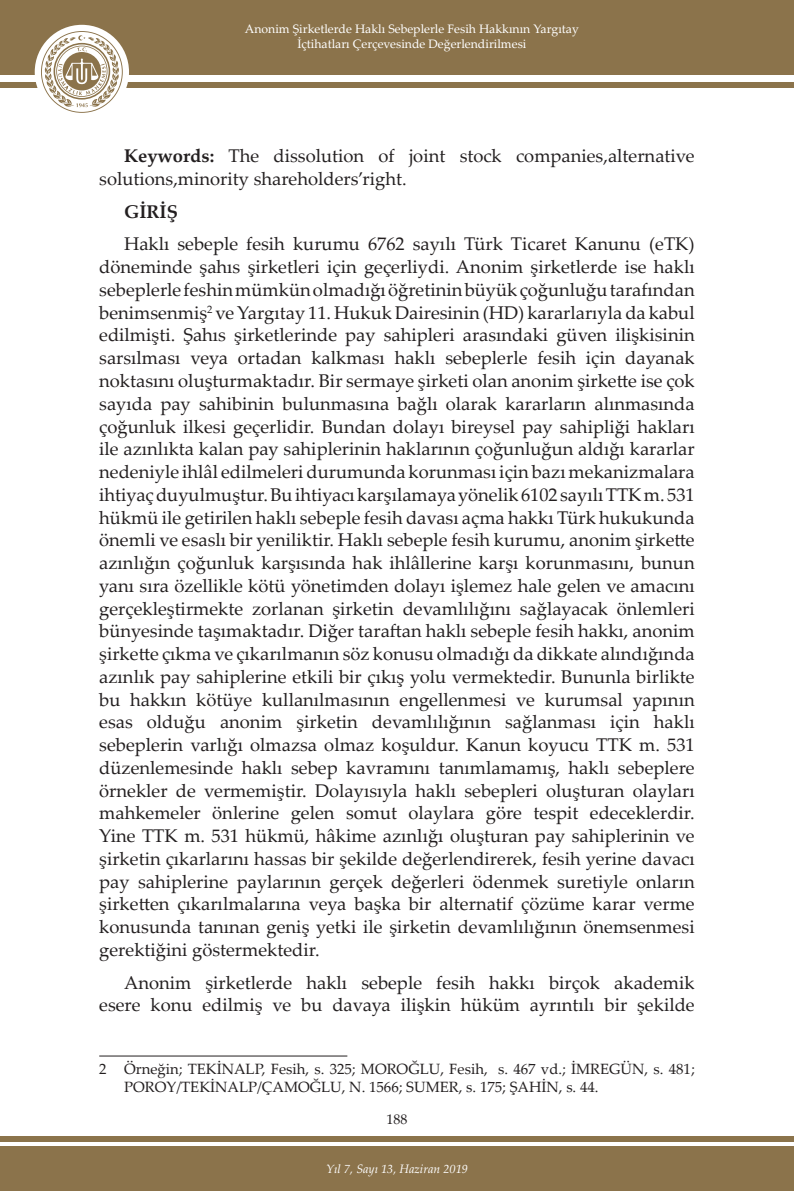
<style>
.page{position:relative;width:794px;height:1191px;background:#fff}
.page>*{position:absolute;margin:0;border:0;box-sizing:border-box;transform-origin:0 0}
.t1{font:18.38px/22.8px "Palatino Linotype";color:#231f20}
.t2{font:700 18.38px "Palatino Linotype";color:#231f20}
.t3{font:14.88px/17.8px "Palatino Linotype";color:#231f20}
.t4{font:14px "Palatino Linotype";color:#231f20}
.t5{font:12.25px/14.7px "Palatino Linotype";color:#fff;text-align:center}
.t6{font:italic 12.25px "Palatino Linotype";color:#fff}
.s1{font-weight:700}
</style>
<div class="page">
<div style="left:0;top:1136px;width:794px;height:5px;background:#8b734b"></div>
<div style="left:0;top:1146px;width:794px;height:45px;background:#8b734b"></div>
<div style="left:0;top:82px;width:794px;height:6px;background:#8b734b"></div>
<div style="left:0;top:0;width:794px;height:74px;background:#8b734b"></div>
<div style="left:35px;top:25px;width:94px;height:94px;background:#fff;border-radius:50%"></div>
<svg style="left:41px;top:31px;width:82px;height:82px"></svg>
<hr style="left:99px;top:1055px;width:248px;height:1px;background:#231f20">
<p class="t5" style="left:245px;top:21px;width:335px">Anonim Şirketlerde Haklı Sebeplerle Fesih Hakkının Yargıtay<br>İçtihatları Çerçevesinde Değerlendirilmesi</p>
<p class="t1" style="left:99px;top:144px;width:597px;text-indent:25px"><span class="s1">Keywords:</span> The dissolution of joint stock companies,alternative solutions,minority shareholders’right.</p>
<p class="t2" style="left:124px;top:198px;width:55px">GİRİŞ</p>
<p class="t1" style="left:99px;top:232px;width:597px;text-align:justify;text-indent:25px">Haklı sebeple fesih kurumu 6762 sayılı Türk Ticaret Kanunu (eTK) döneminde şahıs şirketleri için geçerliydi. Anonim şirketlerde ise haklı sebeplerle feshin mümkün olmadığı öğretinin büyük çoğunluğu tarafından benimsenmiş<sup>2</sup> ve Yargıtay 11. Hukuk Dairesinin (HD) kararlarıyla da kabul edilmişti. Şahıs şirketlerinde pay sahipleri arasındaki güven ilişkisinin sarsılması veya ortadan kalkması haklı sebeplerle fesih için dayanak noktasını oluşturmaktadır. Bir sermaye şirketi olan anonim şirkette ise çok sayıda pay sahibinin bulunmasına bağlı olarak kararların alınmasında çoğunluk ilkesi geçerlidir. Bundan dolayı bireysel pay sahipliği hakları ile azınlıkta kalan pay sahiplerinin haklarının çoğunluğun aldığı kararlar nedeniyle ihlâl edilmeleri durumunda korunması için bazı mekanizmalara ihtiyaç duyulmuştur. Bu ihtiyacı karşılamaya yönelik 6102 sayılı TTK m. 531 hükmü ile getirilen haklı sebeple fesih davası açma hakkı Türk hukukunda önemli ve esaslı bir yeniliktir. Haklı sebeple fesih kurumu, anonim şirkette azınlığın çoğunluk karşısında hak ihlâllerine karşı korunmasını, bunun yanı sıra özellikle kötü yönetimden dolayı işlemez hale gelen ve amacını gerçekleştirmekte zorlanan şirketin devamlılığını sağlayacak önlemleri bünyesinde taşımaktadır. Diğer taraftan haklı sebeple fesih hakkı, anonim şirkette çıkma ve çıkarılmanın söz konusu olmadığı da dikkate alındığında azınlık pay sahiplerine etkili bir çıkış yolu vermektedir. Bununla birlikte bu hakkın kötüye kullanılmasının engellenmesi ve kurumsal yapının esas olduğu anonim şirketin devamlılığının sağlanması için haklı sebeplerin varlığı olmazsa olmaz koşuldur. Kanun koyucu TTK m. 531 düzenlemesinde haklı sebep kavramını tanımlamamış, haklı sebeplere örnekler de vermemiştir. Dolayısıyla haklı sebepleri oluşturan olayları mahkemeler önlerine gelen somut olaylara göre tespit edeceklerdir.<br>Yine TTK m. 531 hükmü, hâkime azınlığı oluşturan pay sahiplerinin ve şirketin çıkarlarını hassas bir şekilde değerlendirerek, fesih yerine davacı pay sahiplerine paylarının gerçek değerleri ödenmek suretiyle onların şirketten çıkarılmalarına veya başka bir alternatif çözüme karar verme konusunda tanınan geniş yetki ile şirketin devamlılığının önemsenmesi gerektiğini göstermektedir.</p>
<p class="t1" style="left:99px;top:970px;width:597px;text-align:right">Anonim şirketlerde haklı sebeple fesih hakkı birçok akademik esere konu edilmiş ve bu davaya ilişkin hüküm ayrıntılı bir şekilde</p>
<p class="t3" style="left:124px;top:1059px;width:572px;text-indent:-25px">2 Örneğin; TEKİNALP, Fesih, s. 325; MOROĞLU, Fesih, s. 467 vd.; İMREGÜN, s. 481;<br>POROY/TEKİNALP/ÇAMOĞLU, N. 1566; SUMER, s. 175; ŞAHİN, s. 44.</p>
<p class="t4" style="left:386px;top:1109px;width:22px">188</p>
<p class="t6" style="left:326px;top:1159px;width:143px">Yıl 7, Sayı 13, Haziran 2019</p>
</div>
